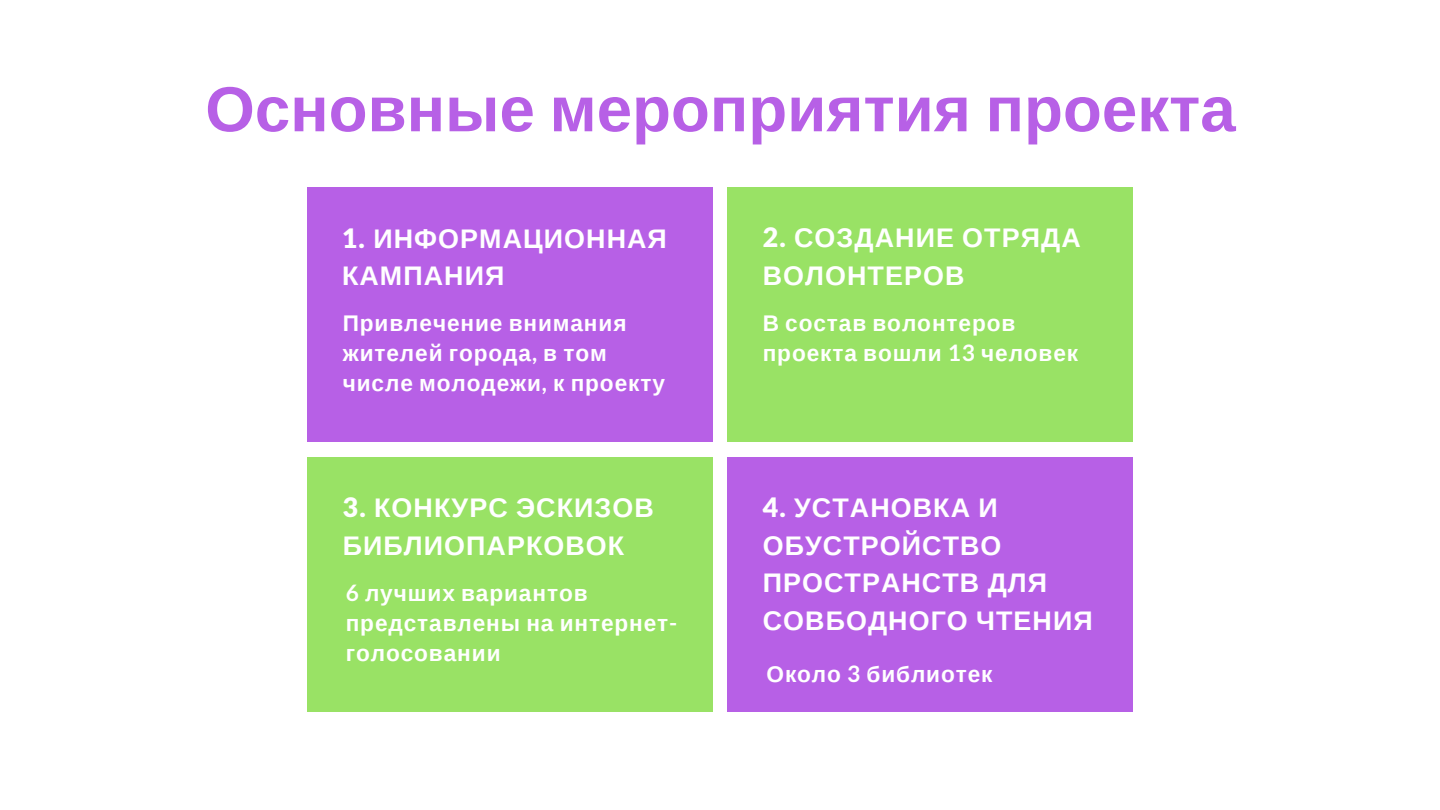
<style>
.page{position:relative;width:1440px;height:810px;background:#fff}
.page>*{position:absolute;margin:0;border:0;box-sizing:border-box;transform-origin:0 0}
.t1{font:700 63.7px "Liberation Sans";color:#b760e6}
.t2{font:700 26.9px/37.5px "Liberation Sans";letter-spacing:.04em;color:#fff}
.t3{font:700 22.6px/30px "Liberation Sans";letter-spacing:.04em;color:#fff}
.s1{font-family:"Lato Latin";font-weight:900}
.s2{font-family:"Lato"}
</style>
<div class="page">
<div style="left:307px;top:187px;width:405px;height:255px;background:#b760e6"></div>
<div style="left:727px;top:187px;width:405px;height:255px;background:#99e265"></div>
<div style="left:307px;top:457px;width:405px;height:255px;background:#99e265"></div>
<div style="left:727px;top:457px;width:405px;height:255px;background:#b760e6"></div>
<h1 class="t1" style="left:205px;top:74px;width:1032px">Основные мероприятия проекта</h1>
<p class="t2" style="left:342px;top:220px;width:326px"><span class="s1">1.</span> ИНФОРМАЦИОННАЯ<br>КАМПАНИЯ</p>
<p class="t2" style="left:763px;top:219px;width:320px"><span class="s1">2.</span> СОЗДАНИЕ ОТРЯДА<br>ВОЛОНТЕРОВ</p>
<p class="t3" style="left:343px;top:309px;width:324px">Привлечение внимания жителей города<span class="s2">,</span> в том числе молодежи<span class="s2">,</span> к проекту</p>
<p class="t3" style="left:763px;top:309px;width:317px">В состав волонтеров проекта вошли <span class="s2">13</span> человек</p>
<p class="t2" style="left:343px;top:489px;width:313px"><span class="s1">3.</span> КОНКУРС ЭСКИЗОВ<br>БИБЛИОПАРКОВОК</p>
<p class="t2" style="left:763px;top:489px;width:332px"><span class="s1">4.</span> УСТАНОВКА И<br>ОБУСТРОЙСТВО<br>ПРОСТРАНСТВ ДЛЯ<br>СОВБОДНОГО ЧТЕНИЯ</p>
<p class="t3" style="left:346px;top:579px;width:333px"><span class="s2">6</span> лучших вариантов представлены на интернет&shy;голосовании</p>
<p class="t3" style="left:766px;top:660px;width:228px">Около <span class="s2">3</span> библиотек</p>
</div>
